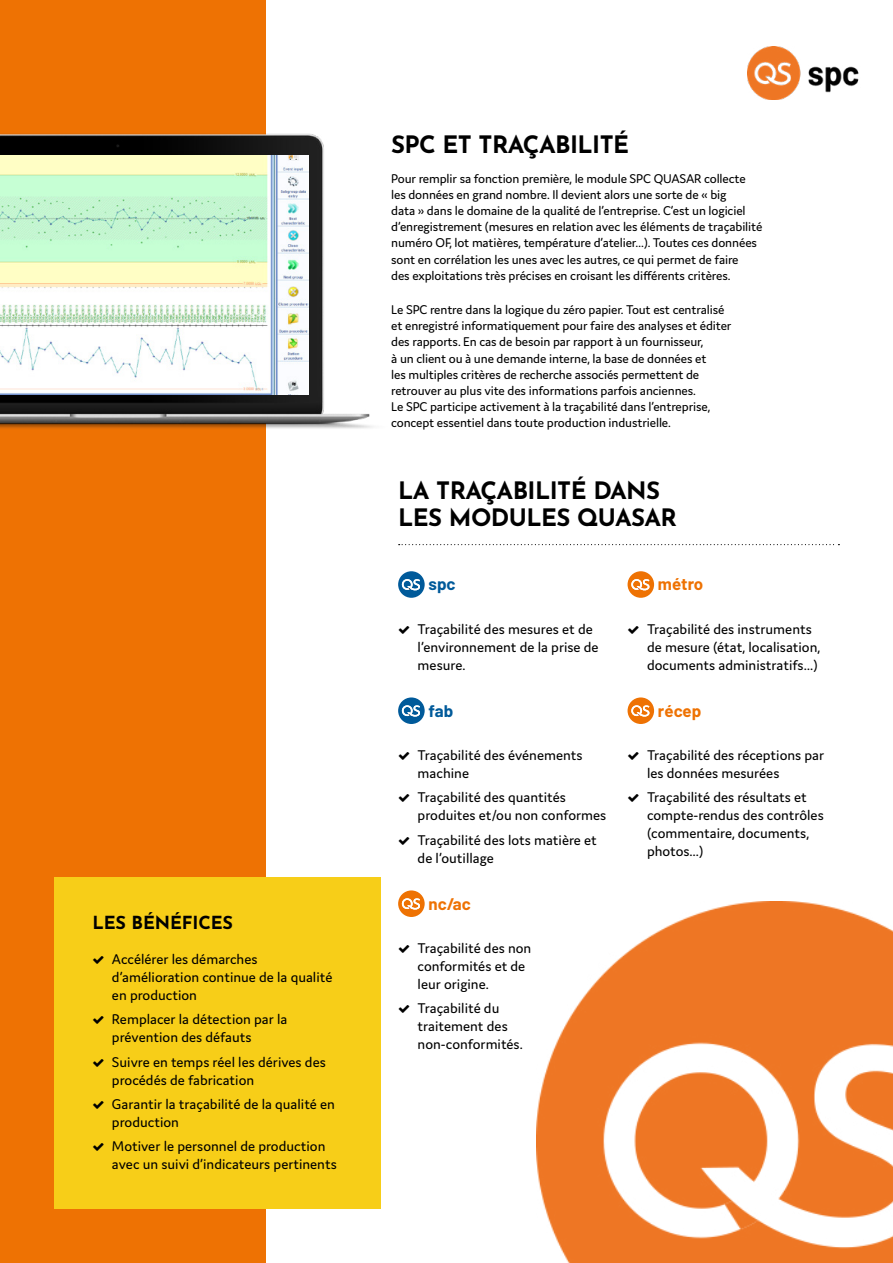
<style>
.page{position:relative;width:893px;height:1263px;background:#fff}
.page>*{position:absolute;margin:0;border:0;box-sizing:border-box;transform-origin:0 0}
.t1{font:700 24px/27px "Josefin Sans";letter-spacing:-.025em;color:#000}
.t2{font:700 18px "Josefin Sans";letter-spacing:-.01em;color:#000}
.t3{font:700 16.8px "Barlow";color:#ee7203}
.t4{font:700 16.8px "Barlow";color:#005a9a}
.t5{font:15px/18px "Domus";color:#000}
.t6{font:13.5px/16.2px "Domus";letter-spacing:-.01em;color:#000}
</style>
<div class="page">
<img style="left:537px;top:901px;width:356px;height:362px">
<div style="left:0;top:0;width:265px;height:1263px;background:#ee7203"></div>
<svg style="left:399px;top:544px;width:440px;height:1px"></svg>
<div style="left:54px;top:877px;width:326px;height:332px;background:#f7ce18"></div>
<svg style="left:398px;top:571px;width:27px;height:27px"></svg>
<svg style="left:398px;top:697px;width:27px;height:27px"></svg>
<svg style="left:398px;top:890px;width:27px;height:27px"></svg>
<svg style="left:628px;top:571px;width:26px;height:27px"></svg>
<svg style="left:628px;top:697px;width:26px;height:27px"></svg>
<img style="left:748px;top:47px;width:111px;height:52px">
<img style="left:0;top:123px;width:373px;height:319px">
<img style="left:0;top:156px;width:308px;height:239px">
<h2 class="t2" style="left:92px;top:906px;width:142px">LES BÉNÉFICES</h2>
<p class="t5" style="left:112px;top:950px;width:222px">Accélérer les démarches d’amélioration continue de la qualité en production</p>
<p class="t5" style="left:112px;top:1010px;width:177px">Remplacer la détection par la prévention des défauts</p>
<p class="t5" style="left:112px;top:1052px;width:215px">Suivre en temps réel les dérives des procédés de fabrication</p>
<p class="t5" style="left:112px;top:1095px;width:224px">Garantir la traçabilité de la qualité en production</p>
<p class="t5" style="left:112px;top:1137px;width:226px">Motiver le personnel de production avec un suivi d’indicateurs pertinents</p>
<h1 class="t1" style="left:391px;top:128px;width:239px">SPC ET TRAÇABILITÉ</h1>
<p class="t6" style="left:391px;top:170px;width:373px">Pour remplir sa fonction première, le module SPC QUASAR collecte les données en grand nombre. Il devient alors une sorte de « big<br>data » dans le domaine de la qualité de l’entreprise. C’est un logiciel d’enregistrement (mesures en relation avec les éléments de traçabilité numéro OF, lot matières, température d’atelier…). Toutes ces données sont en corrélation les unes avec les autres, ce qui permet de faire<br>des exploitations très précises en croisant les différents critères.</p>
<p class="t6" style="left:391px;top:301px;width:342px">Le SPC rentre dans la logique du zéro papier. Tout est centralisé et enregistré informatiquement pour faire des analyses et éditer des rapports. En cas de besoin par rapport à un fournisseur,<br>à un client ou à une demande interne, la base de données et<br>les multiples critères de recherche associés permettent de retrouver au plus vite des informations parfois anciennes.<br>Le SPC participe activement à la traçabilité dans l’entreprise, concept essentiel dans toute production industrielle.</p>
<h1 class="t1" style="left:398px;top:474px;width:280px">LA TRAÇABILITÉ DANS<br>LES MODULES QUASAR</h1>
<p class="t4" style="left:429px;top:574px;width:28px">spc</p>
<p class="t5" style="left:418px;top:620px;width:183px">Traçabilité des mesures et de l’environnement de la prise de mesure.</p>
<p class="t4" style="left:429px;top:700px;width:26px">fab</p>
<p class="t5" style="left:418px;top:746px;width:167px">Traçabilité des événements machine</p>
<p class="t5" style="left:418px;top:788px;width:190px">Traçabilité des quantités produites et/ou non conformes</p>
<p class="t5" style="left:418px;top:831px;width:181px">Traçabilité des lots matière et de l’outillage</p>
<p class="t3" style="left:429px;top:893px;width:44px">nc/ac</p>
<p class="t5" style="left:418px;top:939px;width:115px">Traçabilité des non conformités et de leur origine.</p>
<p class="t5" style="left:418px;top:999px;width:107px">Traçabilité du traitement des non-conformités.</p>
<p class="t3" style="left:658px;top:574px;width:47px">métro</p>
<p class="t5" style="left:647px;top:620px;width:175px">Traçabilité des instruments de mesure (état, localisation, documents administratifs…)</p>
<p class="t3" style="left:658px;top:700px;width:45px">récep</p>
<p class="t5" style="left:647px;top:746px;width:179px">Traçabilité des réceptions par les données mesurées</p>
<p class="t5" style="left:647px;top:788px;width:178px">Traçabilité des résultats et compte-rendus des contrôles (commentaire, documents, photos…)</p>
</div>
